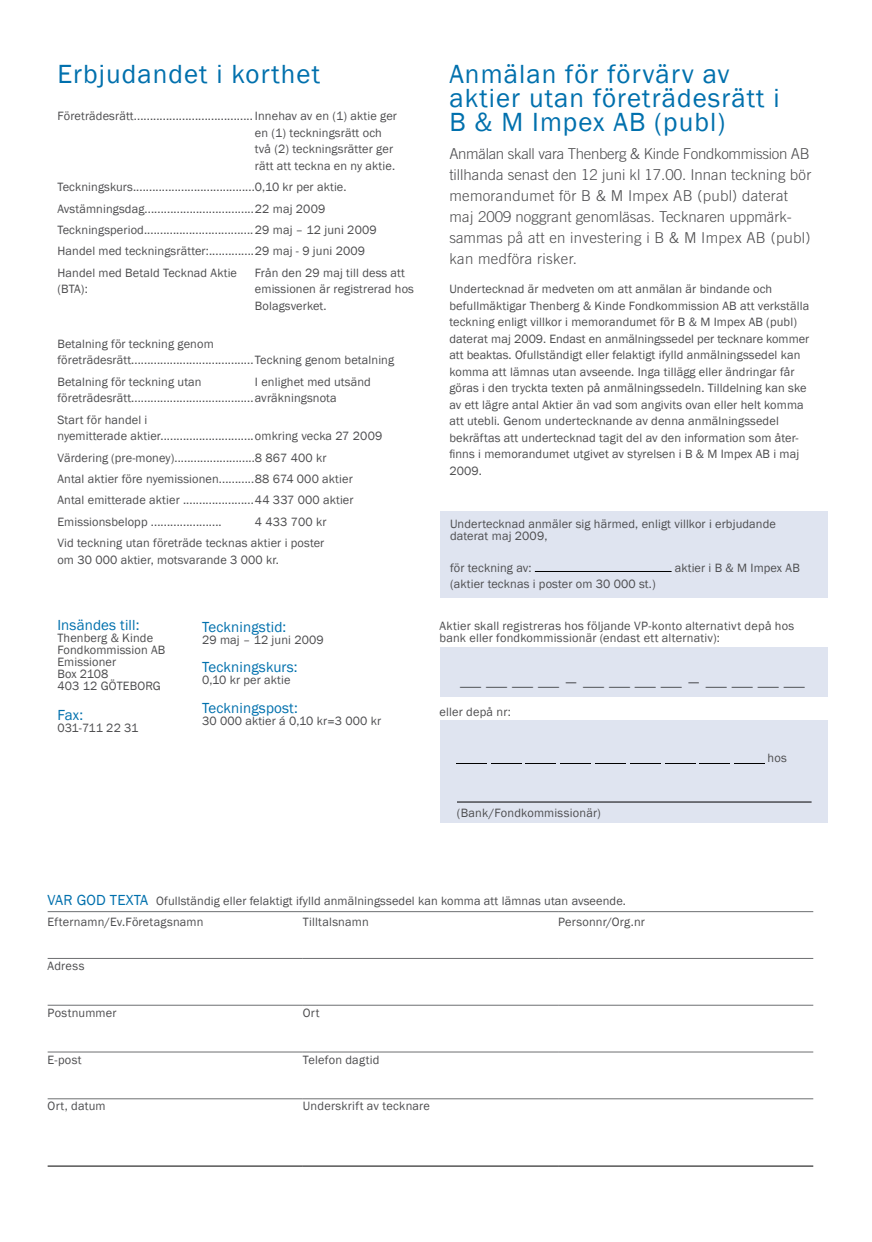
<style>
.page{position:relative;width:872px;height:1242px;background:#fff}
.page>*{position:absolute;margin:0;border:0;box-sizing:border-box;transform-origin:0 0}
.t1{font:27px/24px "Franklin Gothic";letter-spacing:.04em;color:#0070ad}
.t2{font:300 15px/21px "Trade Gothic LT";color:#4d4d4f}
.t3{font:15px "Franklin Gothic";letter-spacing:.01em;color:#0070ad}
.t4{font:12.3px/16.5px "Franklin Gothic";letter-spacing:.01em;color:#4d4d4f}
.t5{font:12.3px "Franklin Gothic";letter-spacing:-.02em;color:#4d4d4f}
.t6{font:300 12px "Trade Gothic LT";color:#000;scale:3.5 1}
.t7{font:300 12px "Grotesque";color:#000;scale:5 1}
.s1{font-family:"Franklin Gothic";font-weight:400;font-size:12.3px;color:#4d4d4f}
.s2{font-size:15px;color:#0070ad}
</style>
<div class="page">
<hr style="left:48px;top:911px;width:255px;height:1px;background:#6d6f71">
<hr style="left:303px;top:911px;width:255px;height:1px;background:#6d6f71">
<hr style="left:558px;top:911px;width:255px;height:1px;background:#6d6f71">
<hr style="left:48px;top:958px;width:255px;height:1px;background:#6d6f71">
<hr style="left:303px;top:958px;width:255px;height:1px;background:#6d6f71">
<hr style="left:558px;top:958px;width:255px;height:1px;background:#6d6f71">
<hr style="left:48px;top:1005px;width:255px;height:1px;background:#6d6f71">
<hr style="left:303px;top:1005px;width:255px;height:1px;background:#6d6f71">
<hr style="left:558px;top:1005px;width:255px;height:1px;background:#6d6f71">
<hr style="left:48px;top:1051px;width:255px;height:1px;background:#6d6f71">
<hr style="left:303px;top:1051px;width:255px;height:1px;background:#6d6f71">
<hr style="left:558px;top:1051px;width:255px;height:1px;background:#6d6f71">
<hr style="left:48px;top:1098px;width:255px;height:1px;background:#6d6f71">
<hr style="left:303px;top:1098px;width:255px;height:1px;background:#6d6f71">
<hr style="left:558px;top:1098px;width:255px;height:1px;background:#6d6f71">
<hr style="left:48px;top:1165px;width:255px;height:1px;background:#000">
<hr style="left:303px;top:1165px;width:255px;height:1px;background:#000">
<hr style="left:558px;top:1165px;width:255px;height:1px;background:#000">
<div style="left:440px;top:511px;width:387px;height:87px;background:#dfe4f0"></div>
<div style="left:440px;top:647px;width:387px;height:50px;background:#dfe4f0"></div>
<div style="left:440px;top:720px;width:387px;height:103px;background:#dfe4f0"></div>
<hr style="left:457px;top:801px;width:354px;height:1px;background:#000">
<hr style="left:535px;top:571px;width:136px;height:1px;background:#000">
<h1 class="t1" style="left:57px;top:62px;width:264px">Erbjudandet i korthet</h1>
<p class="t4" style="left:255px;top:108px;width:144px;text-indent:-197px">Företrädesrätt..................................... Innehav av en (1) aktie ger en (1) teckningsrätt och två (2) teckningsrätter ger rätt att teckna en ny aktie.</p>
<p class="t4" style="left:57px;top:177px;width:321px;line-height:21.5px">Teckningskurs......................................0,10 kr per aktie.<br>Avstämningsdag..................................22 maj 2009<br>Teckningsperiod..................................29 maj – 12 juni 2009<br>Handel med teckningsrätter:..............29 maj - 9 juni 2009<br>Handel med Betald Tecknad Aktie</p>
<p class="t4" style="left:57px;top:281px;width:32px">(BTA):</p>
<p class="t4" style="left:255px;top:265px;width:160px">Från den 29 maj till dess att emissionen är registrerad hos<br>Bolagsverket.</p>
<p class="t4" style="left:57px;top:336px;width:338px">Betalning för teckning genom företrädesrätt......................................Teckning genom betalning</p>
<p class="t4" style="left:57px;top:374px;width:281px">Betalning för teckning utan företrädesrätt......................................avräkningsnota</p>
<p class="t4" style="left:255px;top:374px;width:117px">I enlighet med utsänd</p>
<p class="t4" style="left:57px;top:411px;width:326px">Start för handel i<br>nyemitterade aktier.............................omkring vecka 27 2009</p>
<p class="t4" style="left:57px;top:447px;width:298px;line-height:21.5px">Värdering (pre-money).........................8 867 400 kr Antal aktier före nyemissionen...........88 674 000 aktier Antal emitterade aktier ......................44 337 000 aktier Emissionsbelopp ......................</p>
<p class="t4" style="left:57px;top:511px;width:271px;line-height:21.5px;text-align:right">4 433 700 kr<br>Vid teckning utan företräde tecknas aktier i poster</p>
<p class="t4" style="left:57px;top:552px;width:223px">om 30 000 aktier, motsvarande 3 000 kr.</p>
<p class="t3" style="left:57px;top:616px;width:84px">Insändes till:</p>
<p class="t4" style="left:57px;top:632px;width:109px;line-height:12px">Thenberg &amp; Kinde<br>Fondkommission AB<br>Emissioner<br>Box 2108<br>403 12 GÖTEBORG</p>
<p class="t3" style="left:57px;top:705px;width:27px">Fax:</p>
<p class="t5" style="left:57px;top:720px;width:82px">031-711 22 31</p>
<p class="t3" style="left:202px;top:617px;width:86px">Teckningstid:</p>
<p class="t4" style="left:202px;top:631px;width:123px">29 maj – 12 juni 2009</p>
<p class="t3" style="left:202px;top:657px;width:97px">Teckningskurs:</p>
<p class="t4" style="left:202px;top:672px;width:90px">0,10 kr per aktie</p>
<p class="t3" style="left:202px;top:699px;width:97px">Teckningspost:</p>
<p class="t4" style="left:202px;top:713px;width:181px">30 000 aktier á 0,10 kr=3 000 kr</p>
<h1 class="t1" style="left:449px;top:62px;width:332px">Anmälan för förvärv av aktier utan företrädesrätt i<br>B &amp; M Impex AB (publ)</h1>
<p class="t2" style="left:449px;top:143px;width:363px">Anmälan skall vara Thenberg &amp; Kinde Fondkommission AB tillhanda senast den 12 juni kl 17.00. Innan teckning bör memorandumet för B &amp; M Impex AB (publ) daterat maj 2009 noggrant genomläsas. Tecknaren uppmärk&shy;sammas på att en investering i B &amp; M Impex AB (publ) kan medföra risker.</p>
<p class="t4" style="left:449px;top:281px;width:361px">Undertecknad är medveten om att anmälan är bindande och befullmäktigar Thenberg &amp; Kinde Fondkommission AB att verkställa teckning enligt villkor i memorandumet för B &amp; M Impex AB (publ) daterat maj 2009. Endast en anmälningssedel per tecknare kommer att beaktas. Ofullständigt eller felaktigt ifylld anmälningssedel kan komma att lämnas utan avseende. Inga tillägg eller ändringar får göras i den tryckta texten på anmälningssedeln. Tilldelning kan ske av ett lägre antal Aktier än vad som angivits ovan eller helt komma att utebli. Genom undertecknande av denna anmälningssedel bekräftas att undertecknad tagit del av den information som åter&shy;finns i memorandumet utgivet av styrelsen i B &amp; M Impex AB i maj 2009.</p>
<p class="t4" style="left:450px;top:518px;width:327px;line-height:12px">Undertecknad anmäler sig härmed, enligt villkor i erbjudande daterat maj 2009,</p>
<p class="t4" style="left:450px;top:559px;width:83px">för teckning av:</p>
<p class="t4" style="left:674px;top:559px;width:127px">aktier i B &amp; M Impex AB</p>
<p class="t4" style="left:450px;top:576px;width:207px">(aktier tecknas i poster om 30 000 st.)</p>
<p class="t4" style="left:439px;top:620px;width:356px;line-height:12px">Aktier skall registreras hos följande VP-konto alternativt depå hos bank eller fondkommissionär (endast ett alternativ):</p>
<p class="t6" style="left:460px;top:674px;width:100px">_ _ _ _ - _ _ _ _ - _ _ _ _</p>
<p class="t4" style="left:439px;top:703px;width:73px">eller depå nr:</p>
<p class="t7" style="left:456px;top:750px;width:68px">_ _ _ _ _ _ _ _ _<span class="s1">hos</span></p>
<p class="t4" style="left:457px;top:804px;width:145px">(Bank/Fondkommissionär)</p>
<p class="t4" style="left:48px;top:891px;width:580px;line-height:20.9px"><span class="s2">VAR GOD TEXTA</span> Ofullständig eller felaktigt ifylld anmälningssedel kan komma att lämnas utan avseende.<br>Efternamn/Ev.Företagsnamn</p>
<p class="t4" style="left:303px;top:914px;width:67px">Tilltalsnamn</p>
<p class="t4" style="left:558px;top:914px;width:88px">Personnr/Org.nr</p>
<p class="t4" style="left:48px;top:958px;width:38px">Adress</p>
<p class="t4" style="left:48px;top:1004px;width:70px">Postnummer</p>
<p class="t4" style="left:303px;top:1004px;width:18px">Ort</p>
<p class="t4" style="left:48px;top:1051px;width:36px">E-post</p>
<p class="t4" style="left:303px;top:1051px;width:78px">Telefon dagtid</p>
<p class="t4" style="left:48px;top:1098px;width:59px">Ort, datum</p>
<p class="t4" style="left:303px;top:1098px;width:129px">Underskrift av tecknare</p>
</div>
